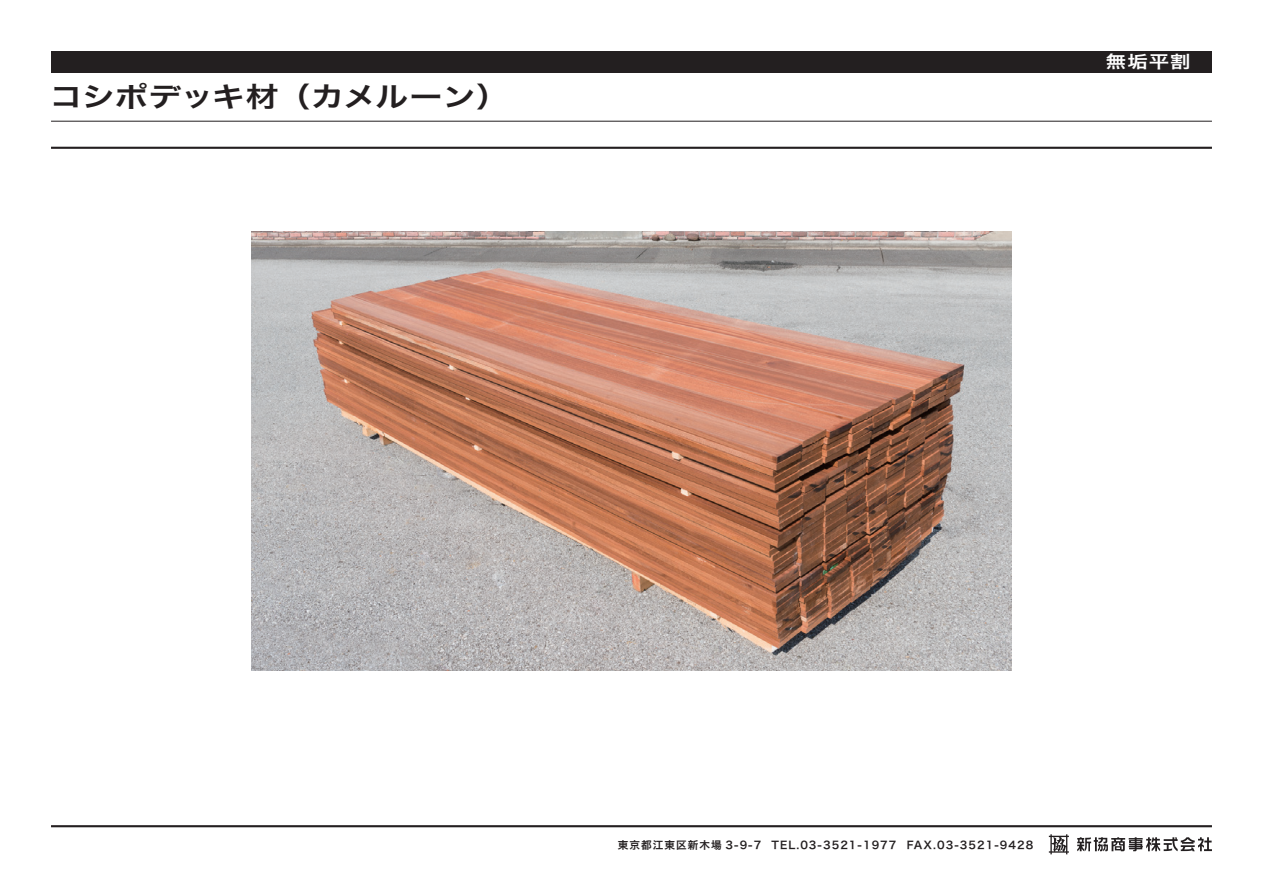
<style>
.page{position:relative;width:1263px;height:893px;background:#fff}
.page>*{position:absolute;margin:0;border:0;box-sizing:border-box;transform-origin:0 0}
.t1{font:27.6px "Hira Kaku Pro N W6";letter-spacing:-.01em;color:#231f20;scale:1.2 1}
.t2{font:16.95px "Hira Kaku Pro N W6";color:#fff;scale:1.2 1}
.t3{font:10.65px "Hira Kaku Pro N W6";letter-spacing:.1em;color:#231f20}
</style>
<div class="page">
<hr style="left:51px;top:825px;width:1161px;height:2px;background:#231f20">
<hr style="left:51px;top:147px;width:1161px;height:2px;background:#231f20">
<hr style="left:51px;top:121px;width:1161px;height:1px;background:#231f20">
<div style="left:51px;top:51px;width:1161px;height:21px;background:#231f20"></div>
<svg style="left:1077px;top:837px;width:135px;height:14px"></svg>
<svg style="left:1049px;top:834px;width:20px;height:20px"></svg>
<img style="left:252px;top:231px;width:759px;height:439px">
<h1 class="t1" style="left:49px;top:72px;width:385px">コシポデッキ材（カメルーン(</h1>
<h2 class="t2" style="left:1106px;top:46px;width:72px">無垢平割</h2>
<p class="t3" style="left:618px;top:835px;width:145px">東京都江東区新木場 3-9-7</p>
<p class="t3" style="left:771px;top:835px;width:126px">TEL.03-3521-1977</p>
<p class="t3" style="left:907px;top:835px;width:128px">FAX.03-3521-9428</p>
</div>
